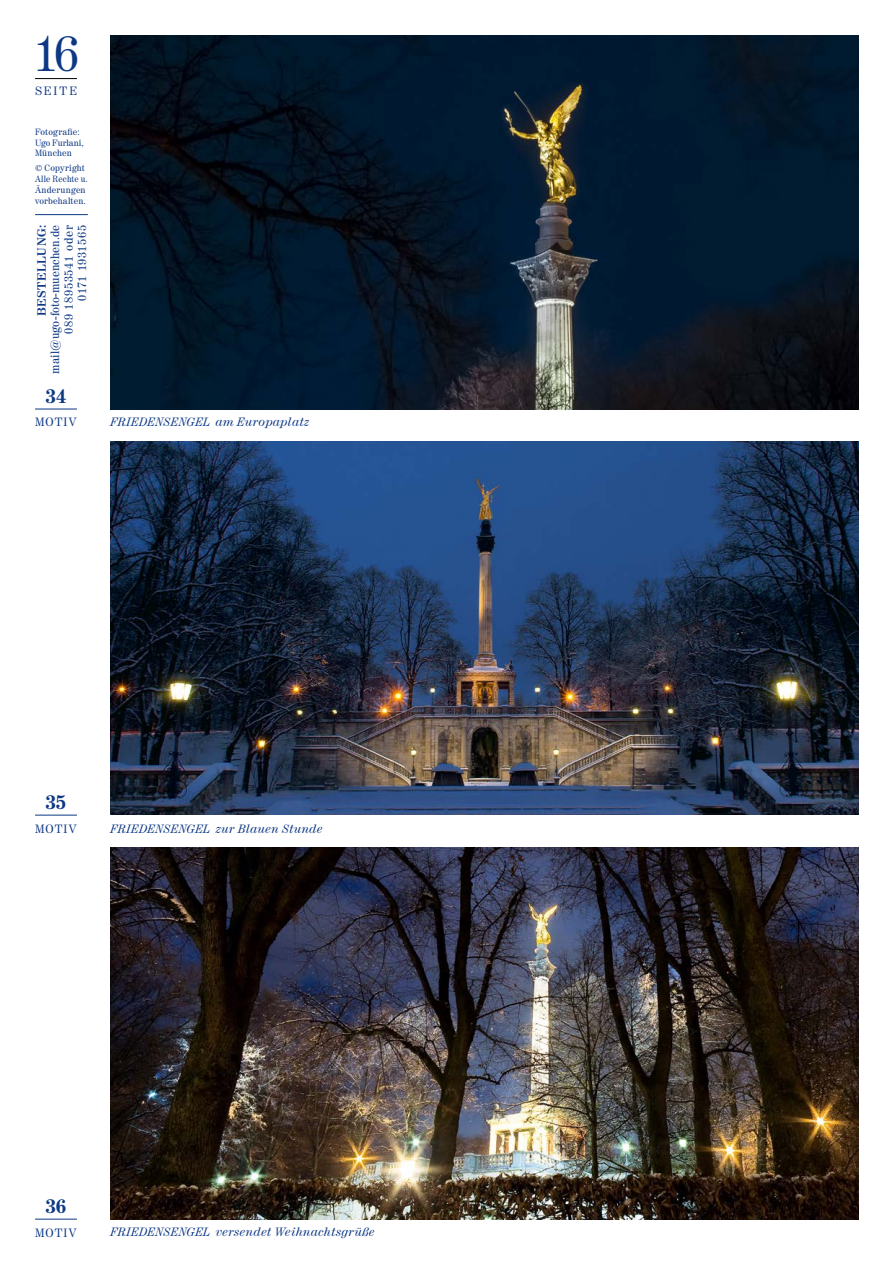
<style>
.page{position:relative;width:893px;height:1263px;background:#fff}
.page>*{position:absolute;margin:0;border:0;box-sizing:border-box;transform-origin:0 0}
.t1{font:49.5px "Century 725 BT";color:#0d3884}
.t2{font:700 19.5px "Century 725 BT";color:#0d3884}
.t3{font:italic 12px "Century 725 BT";letter-spacing:.015em;color:#0d3884}
.t4{font:12px/13.5px "Century 725 BT";letter-spacing:.03em;color:#0d3884;text-align:right}
.t5{font:12px "Century 725 BT";letter-spacing:.065em;color:#0d3884}
.t6{font:700 12px "Century 725 BT";letter-spacing:.04em;color:#0d3884}
.t7{font:9px/10.8px "Century 725 BT";letter-spacing:.015em;color:#0d3884}
</style>
<div class="page">
<hr style="left:35px;top:78px;width:42px;height:1px;background:#000">
<hr style="left:35px;top:214px;width:53px;height:1px;background:#0d3884">
<hr style="left:35px;top:409px;width:42px;height:1px;background:#0d3884">
<hr style="left:35px;top:815px;width:42px;height:1px;background:#0d3884">
<hr style="left:35px;top:1219px;width:42px;height:1px;background:#0d3884">
<img style="left:111px;top:847px;width:748px;height:373px">
<img style="left:111px;top:441px;width:748px;height:374px">
<img style="left:111px;top:35px;width:748px;height:374px">
<h1 class="t1" style="left:33px;top:23px;width:47px">16</h1>
<p class="t5" style="left:35px;top:83px;width:44px">SEITE</p>
<p class="t7" style="left:35px;top:126px;width:50px">Fotografie:<br>Ugo Furlani,<br>München</p>
<p class="t7" style="left:35px;top:163px;width:54px">© Copyright<br>Alle Rechte u.<br>Änderungen vorbehalten.</p>
<p class="t6" style="left:34px;top:316px;width:92px;rotate:-90deg">BESTELLUNG:</p>
<p class="t4" style="left:48px;top:374px;width:150px;rotate:-90deg">mail@ugo-foto-muenchen.de<br>089 18953541 oder<br>0171 1931565</p>
<h2 class="t2" style="left:46px;top:384px;width:22px">34</h2>
<p class="t5" style="left:35px;top:415px;width:43px">MOTIV</p>
<p class="t3" style="left:111px;top:415px;width:201px">FRIEDENSENGEL am Europaplatz</p>
<h2 class="t2" style="left:46px;top:790px;width:22px">35</h2>
<p class="t5" style="left:35px;top:821px;width:43px">MOTIV</p>
<p class="t3" style="left:111px;top:821px;width:214px">FRIEDENSENGEL zur Blauen Stunde</p>
<h2 class="t2" style="left:46px;top:1194px;width:22px">36</h2>
<p class="t5" style="left:35px;top:1225px;width:43px">MOTIV</p>
<p class="t3" style="left:111px;top:1225px;width:266px">FRIEDENSENGEL versendet Weihnachtsgrüße</p>
</div>
